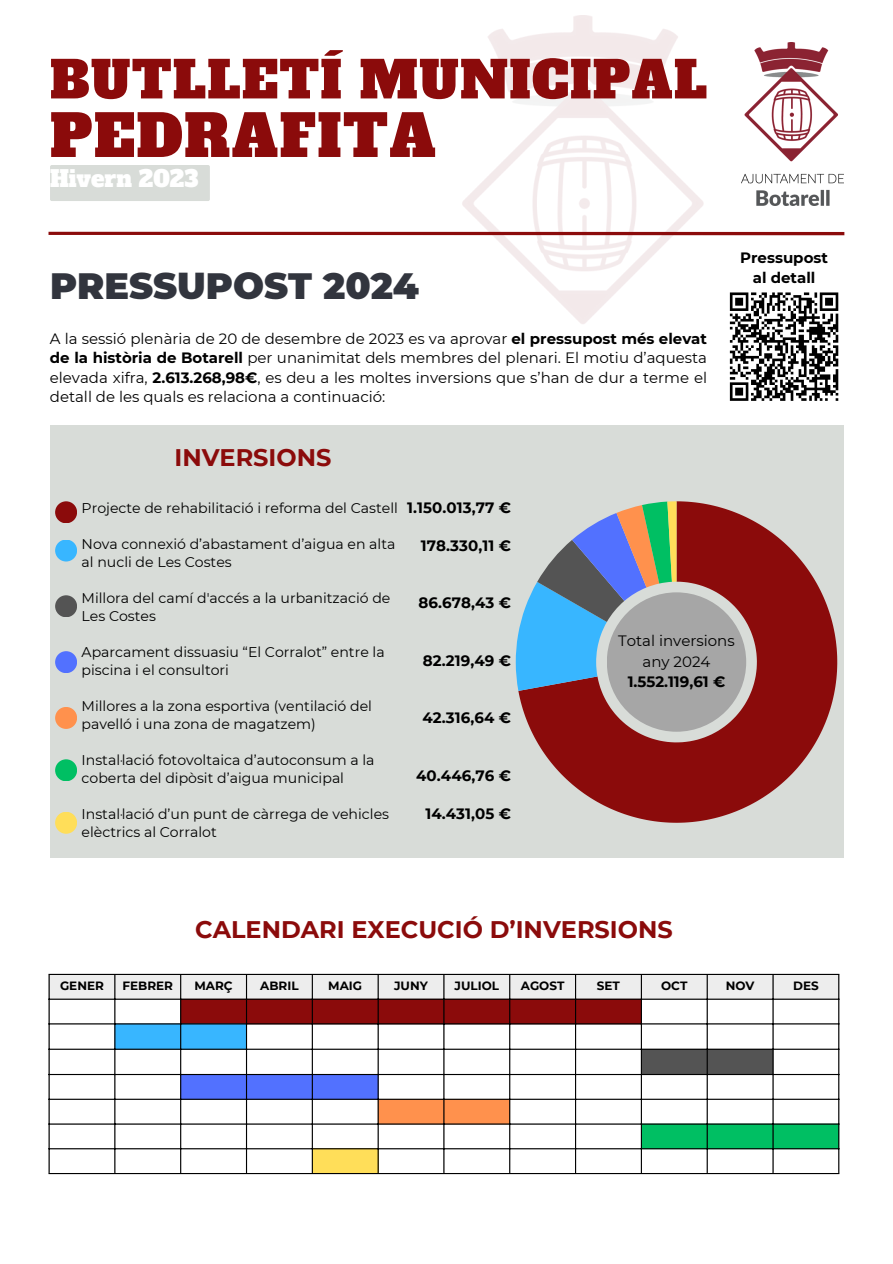
<style>
.page{position:relative;width:893px;height:1264px;background:#fff}
.page>*{position:absolute;margin:0;border:0;box-sizing:border-box;transform-origin:0 0}
.t1{font:57.6px "Alfa Slab One";letter-spacing:.025em;color:#8b0b0b}
.t2{font:50.85px "Alfa Slab One";letter-spacing:.025em;color:#8b0b0b}
.t3{font:900 36.6px "Montserrat";color:#32353e}
.t4{font:700 24px "Montserrat";color:#8b0b0b}
.t5{font:22.5px "Alfa Slab One";color:#fff}
.t6{font:15px/19.2px "Montserrat";color:#000;text-align:justify}
.t7{font:700 15px/20.2px "Montserrat";letter-spacing:.005em;color:#000;text-align:center}
.t8{font:14.1px/18px "Montserrat";color:#000}
.t9{font:700 12px "Montserrat";color:#000}
.s1{font-weight:700}
</style>
<div class="page">
<img style="left:453px;top:16px;width:265px;height:308px">
<img style="left:741px;top:42px;width:102px;height:163px">
<hr style="left:48px;top:232px;width:796px;height:3px;background:#8b0b0b">
<div style="left:50px;top:165px;width:160px;height:36px;background:#d8dcd8"></div>
<div style="left:50px;top:425px;width:793px;height:432px;background:#d8dcd8"></div>
<svg style="left:518px;top:501px;width:319px;height:321px;fill:#8b0b0b"></svg>
<svg style="left:515px;top:501px;width:161px;height:190px"></svg>
<svg style="left:50px;top:975px;width:788px;height:173px"></svg>
<div style="left:312px;top:1148px;width:66px;height:25px;background:#ffde59"></div>
<hr style="left:48px;top:975px;width:2px;height:197px;background:#000">
<hr style="left:114px;top:975px;width:1px;height:197px;background:#000">
<hr style="left:180px;top:975px;width:1px;height:197px;background:#000">
<hr style="left:246px;top:975px;width:1px;height:197px;background:#000">
<hr style="left:312px;top:975px;width:1px;height:197px;background:#000">
<hr style="left:377px;top:975px;width:1px;height:197px;background:#000">
<hr style="left:443px;top:975px;width:1px;height:197px;background:#000">
<hr style="left:509px;top:975px;width:1px;height:197px;background:#000">
<hr style="left:575px;top:975px;width:1px;height:197px;background:#000">
<hr style="left:640px;top:975px;width:2px;height:197px;background:#000">
<hr style="left:706px;top:975px;width:1px;height:197px;background:#000">
<hr style="left:772px;top:975px;width:1px;height:197px;background:#000">
<hr style="left:838px;top:975px;width:1px;height:197px;background:#000">
<hr style="left:48px;top:973px;width:791px;height:2px;background:#000">
<hr style="left:48px;top:998px;width:791px;height:1px;background:#000">
<hr style="left:48px;top:1023px;width:791px;height:1px;background:#000">
<hr style="left:48px;top:1048px;width:791px;height:1px;background:#000">
<hr style="left:48px;top:1073px;width:791px;height:2px;background:#000">
<hr style="left:48px;top:1098px;width:791px;height:1px;background:#000">
<hr style="left:48px;top:1123px;width:791px;height:1px;background:#000">
<hr style="left:48px;top:1148px;width:791px;height:1px;background:#000">
<hr style="left:48px;top:1172px;width:791px;height:2px;background:#000">
<div style="left:55px;top:501px;width:22px;height:22px;background:#8b0b0b;border-radius:50%"></div>
<div style="left:55px;top:539px;width:22px;height:22px;background:#38b6ff;border-radius:50%"></div>
<div style="left:55px;top:595px;width:22px;height:22px;background:#545454;border-radius:50%"></div>
<div style="left:55px;top:651px;width:22px;height:22px;background:#5271ff;border-radius:50%"></div>
<div style="left:55px;top:707px;width:22px;height:22px;background:#ff914d;border-radius:50%"></div>
<div style="left:55px;top:759px;width:22px;height:22px;background:#00bf63;border-radius:50%"></div>
<div style="left:55px;top:811px;width:22px;height:22px;background:#ffde59;border-radius:50%"></div>
<div style="left:606px;top:592px;width:140px;height:139px;background:#a6a6a6;border-radius:50%"></div>
<svg style="left:729px;top:292px;width:110px;height:109px"></svg>
<p class="t2" style="left:50px;top:46px;width:658px">BUTLLETÍ MUNICIPAL</p>
<h4 class="t1" style="left:50px;top:97px;width:387px">PEDRAFITA</h4>
<h4 class="t5" style="left:50px;top:164px;width:150px">Hivern 2023</h4>
<p class="t3" style="left:50px;top:263px;width:370px">PRESSUPOST 2024</p>
<p class="t6" style="left:50px;top:329px;width:658px">A la sessió plenària de 20 de desembre de 2023 es va aprovar <span class="s1">el pressupost més elevat de la història de Botarell</span> per unanimitat dels membres del plenari. El motiu d’aquesta elevada xifra, <span class="s1">2.613.268,98€</span>, es deu a les moltes inversions que s’han de dur a terme el detall de les quals es relaciona a continuació:</p>
<p class="t7" style="left:740px;top:247px;width:89px">Pressupost al detall</p>
<p class="t4" style="left:174px;top:442px;width:158px">INVERSIONS</p>
<p class="t8" style="left:82px;top:498px;width:318px">Projecte de rehabilitació i reforma del Castell</p>
<p class="t8" style="left:82px;top:534px;width:315px">Nova connexió d’abastament d’aigua en alta al nucli de Les Costes</p>
<h5 class="t8" style="left:82px;top:588px;width:310px">Millora del camí d'accés a la urbanització de<br>Les Costes</h5>
<h5 class="t8" style="left:82px;top:642px;width:304px">Aparcament dissuasiu “El Corralot” entre la piscina i el consultori</h5>
<h5 class="t8" style="left:82px;top:696px;width:292px">Millores a la zona esportiva (ventilació del pavelló i una zona de magatzem)</h5>
<h5 class="t8" style="left:82px;top:750px;width:294px">Instal·lació fotovoltaica d’autoconsum a la coberta del dipòsit d’aigua municipal</h5>
<h5 class="t8" style="left:82px;top:804px;width:309px">Instal·lació d’un punt de càrrega de vehicles elèctrics al Corralot</h5>
<h5 class="t7" style="left:407px;top:497px;width:106px">1.150.013,77 €</h5>
<h5 class="t7" style="left:421px;top:535px;width:92px">178.330,11 €</h5>
<p class="t7" style="left:418px;top:593px;width:94px">86.678,43 €</p>
<p class="t7" style="left:423px;top:650px;width:90px">82.219,49 €</p>
<p class="t7" style="left:422px;top:707px;width:90px">42.316,64 €</p>
<p class="t7" style="left:416px;top:765px;width:97px">40.446,76 €</p>
<p class="t7" style="left:425px;top:803px;width:87px">14.431,05 €</p>
<p class="t6" style="left:618px;top:631px;width:118px">Total inversions</p>
<p class="t6" style="left:642px;top:651px;width:69px">any 2024</p>
<p class="t7" style="left:627px;top:671px;width:99px">1.552.119,61 €</p>
<p class="t4" style="left:195px;top:915px;width:479px">CALENDARI EXECUCIÓ D’INVERSIONS</p>
<p class="t9" style="left:60px;top:978px;width:45px">GENER</p>
<p class="t9" style="left:122px;top:978px;width:52px">FEBRER</p>
<h2 class="t9" style="left:194px;top:978px;width:40px">MARÇ</h2>
<h1 class="t9" style="left:260px;top:978px;width:40px">ABRIL</h1>
<p class="t9" style="left:328px;top:978px;width:35px">MAIG</p>
<p class="t9" style="left:394px;top:978px;width:35px">JUNY</p>
<p class="t9" style="left:454px;top:978px;width:46px">JULIOL</p>
<h5 class="t9" style="left:521px;top:978px;width:45px">AGOST</h5>
<h3 class="t9" style="left:597px;top:978px;width:25px">SET</h3>
<p class="t9" style="left:661px;top:978px;width:28px">OCT</p>
<p class="t9" style="left:725px;top:978px;width:30px">NOV</p>
<h4 class="t9" style="left:793px;top:978px;width:27px">DES</h4>
</div>
